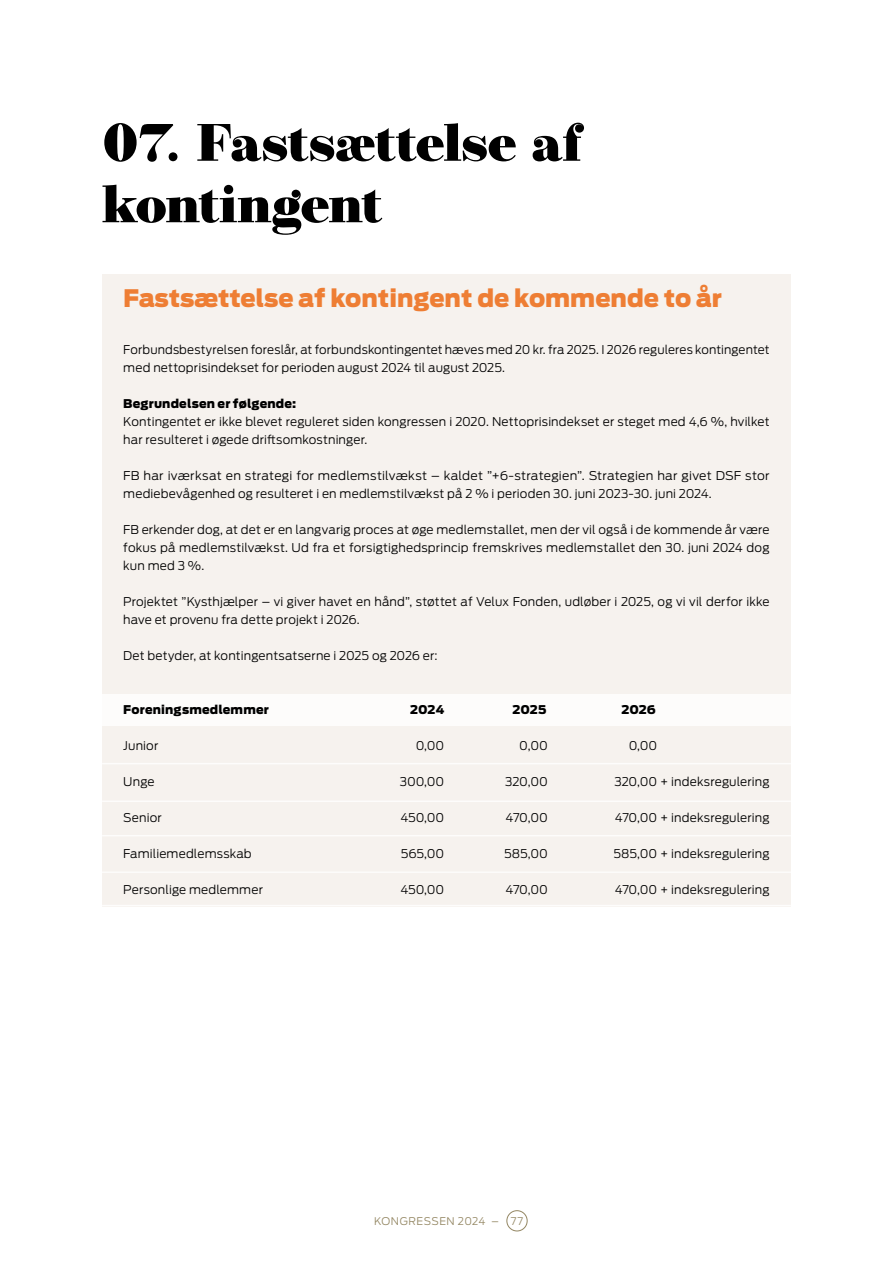
<style>
.page{position:relative;width:893px;height:1263px;background:#fff}
.page>*{position:absolute;margin:0;border:0;box-sizing:border-box;transform-origin:0 0}
.t1{font:900 52.5px/61.5px "Operetta 8";letter-spacing:-.02em;color:#000}
.t2{font:900 24px "Antenna";color:#ee7e34}
.t3{font:300 12px/18px "Antenna";letter-spacing:.01em;color:#000}
.t4{font:900 12px "Antenna";letter-spacing:.015em;color:#000}
.t5{font:300 10.5px "Antenna";letter-spacing:.045em;color:#938662}
</style>
<div class="page">
<div style="left:506px;top:1210px;width:21px;height:21px;border:1px solid #938662;border-radius:50%"></div>
<div style="left:102px;top:274px;width:689px;height:632px;background:#f6f2ee"></div>
<div style="left:102px;top:694px;width:689px;height:32px;background:#fdfcfb"></div>
<hr style="left:102px;top:763px;width:689px;height:1px;background:#fdfcfb">
<hr style="left:102px;top:800px;width:689px;height:2px;background:#fdfcfb">
<hr style="left:102px;top:835px;width:689px;height:1px;background:#fdfcfb">
<hr style="left:102px;top:871px;width:689px;height:2px;background:#fdfcfb">
<hr style="left:102px;top:905px;width:689px;height:1px;background:#fdfcfb">
<h1 class="t1" style="left:102px;top:112px;width:481px">07. Fastsættelse af kontingent</h1>
<h2 class="t2" style="left:123px;top:281px;width:600px">Fastsættelse af kontingent de kommende to år</h2>
<p class="t3" style="left:123px;top:340px;width:648px">Forbundsbestyrelsen foreslår, at forbundskontingentet hæves med 20 kr. fra 2025. I 2026 reguleres kontingentet med nettoprisindekset for perioden august 2024 til august 2025.</p>
<p class="t4" style="left:123px;top:395px;width:175px">Begrundelsen er følgende:</p>
<p class="t3" style="left:123px;top:412px;width:648px">Kontingentet er ikke blevet reguleret siden kongressen i 2020. Nettoprisindekset er steget med 4,6 %, hvilket har resulteret i øgede driftsomkostninger.</p>
<p class="t3" style="left:123px;top:466px;width:648px">FB har iværksat en strategi for medlemstilvækst – kaldet ”+6-strategien”. Strategien har givet DSF stor mediebevågenhed og resulteret i en medlemstilvækst på 2 % i perioden 30. juni 2023-30. juni 2024.</p>
<p class="t3" style="left:123px;top:520px;width:648px;text-align:justify">FB erkender dog, at det er en langvarig proces at øge medlemstallet, men der vil også i de kommende år være fokus på medlemstilvækst. Ud fra et forsigtighedsprincip fremskrives medlemstallet den 30. juni 2024 dog kun med 3 %.</p>
<p class="t3" style="left:123px;top:592px;width:648px">Projektet ”Kysthjælper – vi giver havet en hånd”, støttet af Velux Fonden, udløber i 2025, og vi vil derfor ikke have et provenu fra dette projekt i 2026.</p>
<p class="t3" style="left:123px;top:646px;width:316px">Det betyder, at kontingentsatserne i 2025 og 2026 er:</p>
<p class="t4" style="left:123px;top:701px;width:147px">Foreningsmedlemmer</p>
<p class="t4" style="left:410px;top:701px;width:36px">2024</p>
<p class="t4" style="left:512px;top:701px;width:35px">2025</p>
<p class="t4" style="left:621px;top:701px;width:36px">2026</p>
<p class="t3" style="left:123px;top:736px;width:37px">Junior</p>
<p class="t3" style="left:416px;top:736px;width:30px">0,00</p>
<p class="t3" style="left:519px;top:736px;width:30px">0,00</p>
<p class="t3" style="left:629px;top:736px;width:30px">0,00</p>
<p class="t3" style="left:123px;top:772px;width:33px">Unge</p>
<p class="t3" style="left:400px;top:772px;width:46px">300,00</p>
<p class="t3" style="left:505px;top:772px;width:44px">320,00</p>
<p class="t3" style="left:614px;top:772px;width:157px">320,00 + indeksregulering</p>
<p class="t3" style="left:123px;top:808px;width:40px">Senior</p>
<p class="t3" style="left:400px;top:808px;width:45px">450,00</p>
<p class="t3" style="left:506px;top:808px;width:44px">470,00</p>
<p class="t3" style="left:615px;top:808px;width:156px">470,00 + indeksregulering</p>
<p class="t3" style="left:123px;top:844px;width:130px">Familiemedlemsskab</p>
<p class="t3" style="left:401px;top:844px;width:45px">565,00</p>
<p class="t3" style="left:504px;top:844px;width:45px">585,00</p>
<p class="t3" style="left:613px;top:844px;width:158px">585,00 + indeksregulering</p>
<p class="t3" style="left:123px;top:880px;width:141px">Personlige medlemmer</p>
<p class="t3" style="left:400px;top:880px;width:45px">450,00</p>
<p class="t3" style="left:506px;top:880px;width:44px">470,00</p>
<p class="t3" style="left:615px;top:880px;width:156px">470,00 + indeksregulering</p>
<p class="t5" style="left:374px;top:1214px;width:150px">KONGRESSEN 2024 – 77</p>
</div>
